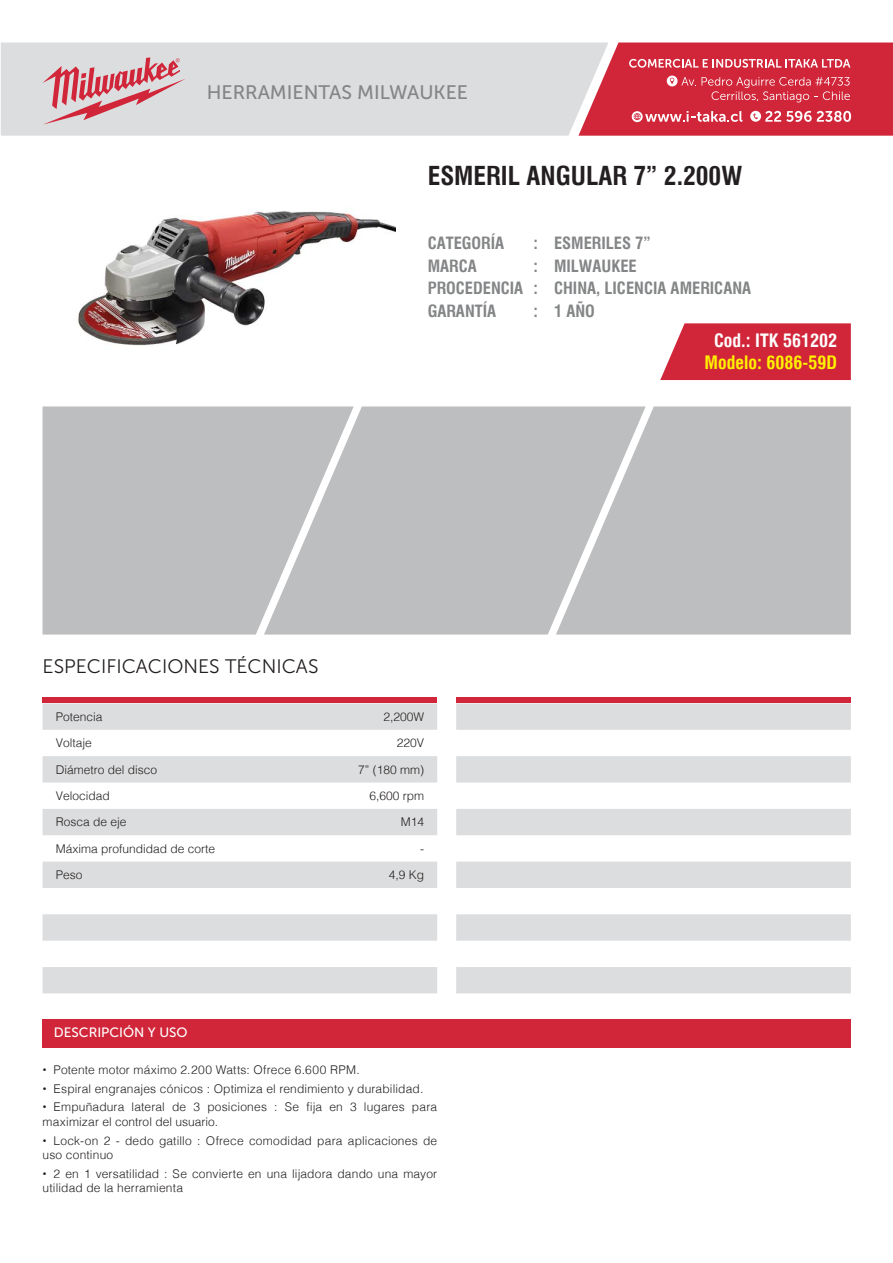
<style>
.page{position:relative;width:893px;height:1263px;background:#fff}
.page>*{position:absolute;margin:0;border:0;box-sizing:border-box;transform-origin:0 0}
.t1{font:700 condensed 25.5px "Swiss 721 BT";color:#231f20}
.t2{font:19.5px "Museo Sans 300";color:#231f20}
.t3{font:19.5px "Museo Sans 500";color:#838586}
.t4{font:700 condensed 18px "Swiss 721 BT";color:#fff200}
.t5{font:700 condensed 18px "Swiss 721 BT";color:#fff}
.t6{font:700 condensed 16.5px/22.5px "Swiss 721 BT";color:#838586}
.t7{font:13.5px "Museo Sans 500";color:#fff}
.t8{font:300 12px/14.4px "Helvetica";letter-spacing:.01em;color:#231f20}
.s1{font-weight:400}
</style>
<div class="page">
<div style="left:1px;top:43px;width:577px;height:93px;background:#dcddde"></div>
<svg style="left:578px;top:43px;width:314px;height:93px;background:#d64454"></svg>
<svg style="left:43px;top:57px;width:143px;height:68px;background:#d9adb3"></svg>
<svg style="left:660px;top:323px;width:190px;height:57px;background:#d43647"></svg>
<svg style="left:456px;top:703px;width:394px;height:290px;fill:#dcddde"></svg>
<svg style="left:43px;top:703px;width:394px;height:290px;fill:#dcddde"></svg>
<div style="left:43px;top:697px;width:394px;height:6px;background:#d12639"></div>
<div style="left:456px;top:697px;width:394px;height:6px;background:#d12639"></div>
<div style="left:43px;top:1019px;width:807px;height:29px;background:#d12639"></div>
<div style="left:43px;top:406px;width:221px;height:229px;background:#bcbec0"></div>
<div style="left:264px;top:406px;width:292px;height:229px;background:#bcbec0"></div>
<div style="left:556px;top:406px;width:294px;height:229px;background:#bcbec0"></div>
<img style="left:78px;top:211px;width:317px;height:135px">
<h2 class="t3" style="left:207px;top:86px;width:263px">HERRAMIENTAS MILWAUKEE</h2>
<h1 class="t1" style="left:427px;top:166px;width:316px">ESMERIL ANGULAR 7” 2.200W</h1>
<h3 class="t6" style="left:427px;top:233px;width:97px">CATEGORÍA<br>MARCA<br>PROCEDENCIA<br>GARANTÍA</h3>
<h3 class="t6" style="left:533px;top:233px;width:6px;text-align:justify">: : : :</h3>
<h3 class="t6" style="left:554px;top:233px;width:199px">ESMERILES 7”<br>MILWAUKEE<br>CHINA, LICENCIA AMERICANA<br>1 AÑO</h3>
<h2 class="t2" style="left:43px;top:659px;width:277px">ESPECIFICACIONES TÉCNICAS</h2>
<p class="t8" style="left:56px;top:710px;width:48px">Potencia</p>
<p class="t8" style="left:383px;top:710px;width:42px">2,200W</p>
<p class="t8" style="left:56px;top:737px;width:38px">Voltaje</p>
<p class="t8" style="left:396px;top:737px;width:29px">220V</p>
<p class="t8" style="left:56px;top:763px;width:103px">Diámetro del disco</p>
<p class="t8" style="left:358px;top:763px;width:68px">7” (180 mm)</p>
<p class="t8" style="left:56px;top:790px;width:56px">Velocidad</p>
<p class="t8" style="left:369px;top:790px;width:56px">6,600 rpm</p>
<p class="t8" style="left:56px;top:816px;width:72px">Rosca de eje</p>
<p class="t8" style="left:400px;top:816px;width:25px">M14</p>
<p class="t8" style="left:56px;top:842px;width:161px">Máxima profundidad de corte</p>
<p class="t8" style="left:420px;top:842px;width:5px">-</p>
<p class="t8" style="left:56px;top:869px;width:28px">Peso</p>
<p class="t8" style="left:388px;top:869px;width:37px">4,9 Kg</p>
<p class="t7" style="left:54px;top:1028px;width:135px">DESCRIPCIÓN Y USO</p>
<p class="t8" style="left:43px;top:1064px;width:319px"><span class="s1">•</span> Potente motor máximo 2.200 Watts: Ofrece 6.600 RPM.</p>
<p class="t8" style="left:43px;top:1082px;width:382px"><span class="s1">•</span> Espiral engranajes cónicos : Optimiza el rendimiento y durabilidad.</p>
<p class="t8" style="left:43px;top:1101px;width:396px"><span class="s1">•</span> Empuñadura lateral de 3 posiciones : Se fija en 3 lugares para maximizar el control del usuario.</p>
<p class="t8" style="left:43px;top:1134px;width:396px"><span class="s1">•</span> Lock-on 2 - dedo gatillo : Ofrece comodidad para aplicaciones de uso continuo</p>
<p class="t8" style="left:43px;top:1167px;width:396px"><span class="s1">•</span> 2 en 1 versatilidad : Se convierte en una lijadora dando una mayor utilidad de la herramienta</p>
<h3 class="t5" style="left:714px;top:334px;width:124px">Cod.: ITK 561202</h3>
<h3 class="t4" style="left:704px;top:355px;width:134px">Modelo: 6086-59D</h3>
</div>
